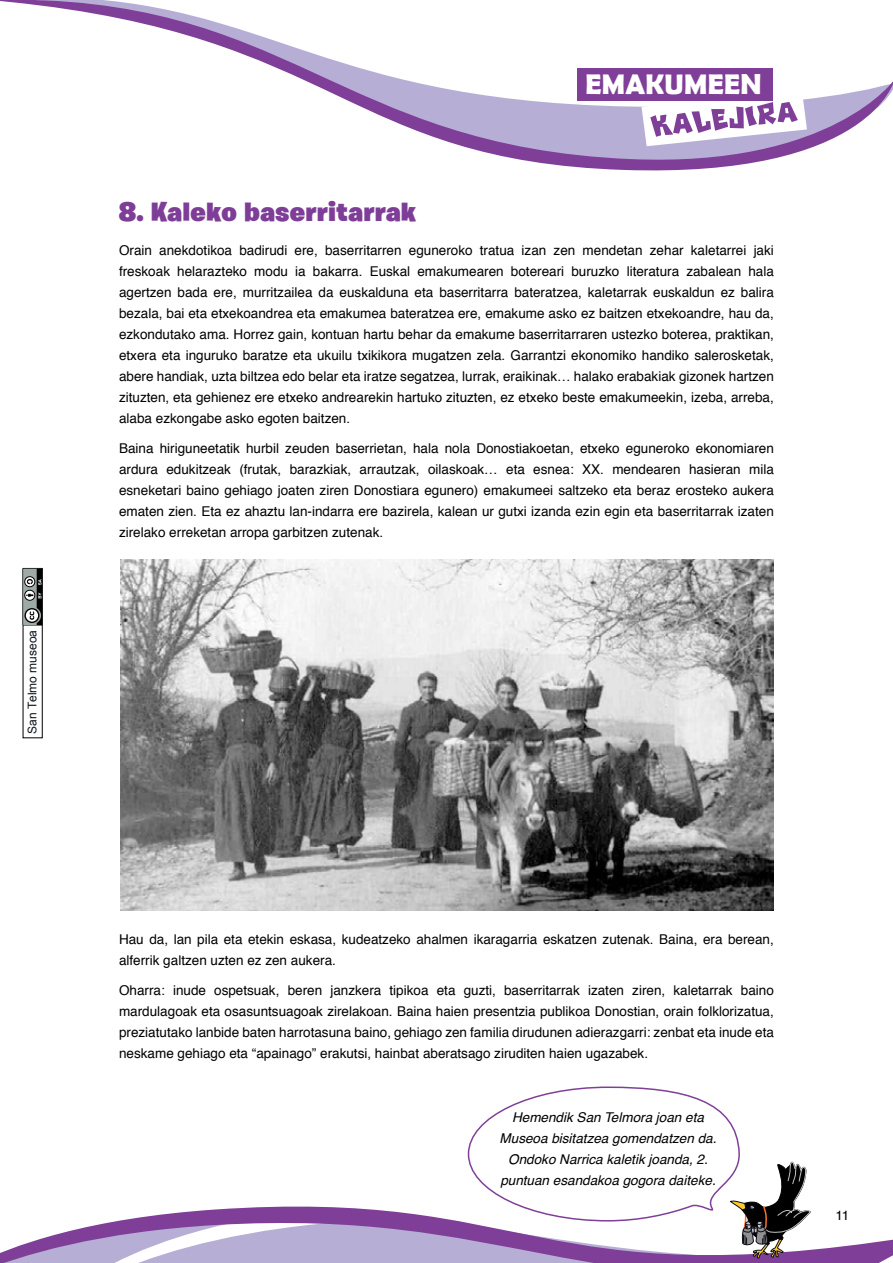
<style>
.page{position:relative;width:893px;height:1263px;background:#fff}
.page>*{position:absolute;margin:0;border:0;box-sizing:border-box;transform-origin:0 0}
.t1{font:700 28.35px "Berlin Sans FB Demi";letter-spacing:.01em;color:#fff}
.t2{font:900 27px "Burbank Big";letter-spacing:.025em;color:#7e3e98}
.t3{font:13.5px/21px "Helvetica";color:#000;text-align:justify}
.t4{font:italic 13.5px/21px "Helvetica";color:#000;text-align:center}
.t5{font:12px "Arial";color:#0f151d}
</style>
<div class="page">
<svg style="left:0;top:0;width:893px;height:171px"></svg>
<svg style="left:0;top:1236px;width:51px;height:27px"></svg>
<svg style="left:48px;top:158px;width:20px;height:13px"></svg>
<div style="left:23px;top:568px;width:20px;height:170px;border:1px solid #000"></div>
<svg style="left:23px;top:568px;width:20px;height:57px"></svg>
<svg style="left:642px;top:90px;width:165px;height:56px"></svg>
<div style="left:578px;top:68px;width:195px;height:32px;background:#7f3f98"></div>
<svg style="left:51px;top:1086px;width:842px;height:177px"></svg>
<img style="left:120px;top:559px;width:654px;height:351px">
<p class="t5" style="left:24px;top:734px;width:106px;rotate:-90deg">San Telmo museoa</p>
<h1 class="t1" style="left:585px;top:68px;width:178px">EMAKUMEEN</h1>
<h2 class="t2" style="left:119px;top:195px;width:299px">8. Kaleko baserritarrak</h2>
<p class="t3" style="left:119px;top:240px;width:656px">Orain anekdotikoa badirudi ere, baserritarren eguneroko tratua izan zen mendetan zehar kaletarrei jaki freskoak helarazteko modu ia bakarra. Euskal emakumearen botereari buruzko literatura zabalean hala agertzen bada ere, murritzailea da euskalduna eta baserritarra bateratzea, kaletarrak euskaldun ez balira bezala, bai eta etxekoandrea eta emakumea bateratzea ere, emakume asko ez baitzen etxekoandre, hau da, ezkondutako ama. Horrez gain, kontuan hartu behar da emakume baserritarraren ustezko boterea, praktikan, etxera eta inguruko baratze eta ukuilu txikikora mugatzen zela. Garrantzi ekonomiko handiko salerosketak, abere handiak, uzta biltzea edo belar eta iratze segatzea, lurrak, eraikinak… halako erabakiak gizonek hartzen zituzten, eta gehienez ere etxeko andrearekin hartuko zituzten, ez etxeko beste emakumeekin, izeba, arreba, alaba ezkongabe asko egoten baitzen.</p>
<p class="t3" style="left:119px;top:438px;width:656px">Baina hiriguneetatik hurbil zeuden baserrietan, hala nola Donostiakoetan, etxeko eguneroko ekonomiaren ardura edukitzeak (frutak, barazkiak, arrautzak, oilaskoak… eta esnea: XX. mendearen hasieran mila esneketari baino gehiago joaten ziren Donostiara egunero) emakumeei saltzeko eta beraz erosteko aukera ematen zien. Eta ez ahaztu lan-indarra ere bazirela, kalean ur gutxi izanda ezin egin eta baserritarrak izaten zirelako erreketan arropa garbitzen zutenak.</p>
<p class="t3" style="left:119px;top:929px;width:656px">Hau da, lan pila eta etekin eskasa, kudeatzeko ahalmen ikaragarria eskatzen zutenak. Baina, era berean, alferrik galtzen uzten ez zen aukera.</p>
<p class="t3" style="left:119px;top:980px;width:656px">Oharra: inude ospetsuak, beren janzkera tipikoa eta guzti, baserritarrak izaten ziren, kaletarrak baino mardulagoak eta osasuntsuagoak zirelakoan. Baina haien presentzia publikoa Donostian, orain folklorizatua, preziatutako lanbide baten harrotasuna baino, gehiago zen familia dirudunen adierazgarri: zenbat eta inude eta neskame gehiago eta “apainago” erakutsi, hainbat aberatsago ziruditen haien ugazabek.</p>
<p class="t4" style="left:500px;top:1107px;width:218px">Hemendik San Telmora joan eta Museoa bisitatzea gomendatzen da.<br>Ondoko Narrica kaletik joanda, 2. puntuan esandakoa gogora daiteke.</p>
<p class="t3" style="left:835px;top:1205px;width:16px">11</p>
</div>
